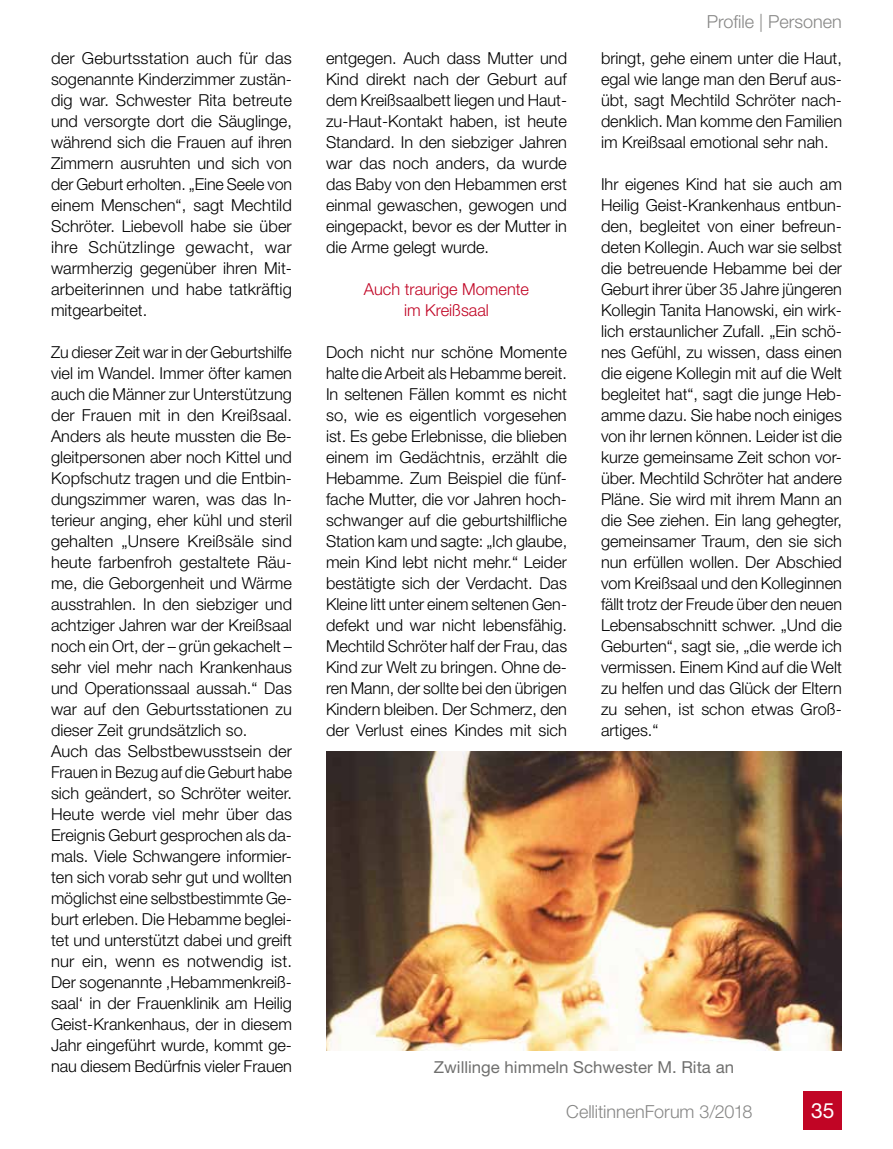
<style>
.page{position:relative;width:893px;height:1149px;background:#fff}
.page>*{position:absolute;margin:0;border:0;box-sizing:border-box;transform-origin:0 0}
.t1{font:21px "Helvetica Neue LT Std";color:#fff}
.t2{font:300 18px "Helvetica Neue LT Std";color:#878786}
.t3{font:300 16.5px/21px "Helvetica Neue LT Std";color:#000;text-align:justify}
.t4{font:16.5px "Helvetica Neue LT Std";color:#6f6f6e}
.t5{font:300 16.5px/21px "Helvetica Neue LT Std";color:#c10525;text-align:center}
</style>
<div class="page">
<img style="left:326px;top:751px;width:516px;height:299px">
<div style="left:804px;top:1090px;width:38px;height:38px;background:#c10525"></div>
<p class="t3" style="left:51px;top:47px;width:243px">der Geburtsstation auch für das sogenannte Kinderzimmer zustän&shy;dig war. Schwester Rita betreute und versorgte dort die Säuglinge, während sich die Frauen auf ihren Zimmern ausruhten und sich von der Geburt erholten. „Eine Seele von einem Menschen“, sagt Mechtild Schröter. Liebevoll habe sie über ihre Schützlinge gewacht, war warmherzig gegenüber ihren Mit&shy;arbeiterinnen und habe tatkräftig mitgearbeitet.</p>
<p class="t3" style="left:51px;top:341px;width:243px;text-align:left">Zu dieser Zeit war in der Geburtshilfe viel im Wandel. Immer öfter kamen auch die Männer zur Unterstützung der Frauen mit in den Kreißsaal.<br>Anders als heute mussten die Be&shy;gleitpersonen aber noch Kittel und Kopfschutz tragen und die Entbin&shy;dungszimmer waren, was das In&shy;terieur anging, eher kühl und steril gehalten „Unsere Kreißsäle sind heute farbenfroh gestaltete Räu&shy;me, die Geborgenheit und Wärme ausstrahlen. In den siebziger und achtziger Jahren war der Kreißsaal noch ein Ort, der – grün gekachelt – sehr viel mehr nach Krankenhaus und Operationssaal aussah.“ Das war auf den Geburtsstationen zu dieser Zeit grundsätzlich so.<br>Auch das Selbstbewusstsein der Frauen in Bezug auf die Geburt habe sich geändert, so Schröter weiter.<br>Heute werde viel mehr über das Ereignis Geburt gesprochen als da&shy;mals. Viele Schwangere informier&shy;ten sich vorab sehr gut und wollten möglichst eine selbstbestimmte Ge&shy;burt erleben. Die Hebamme beglei&shy;tet und unterstützt dabei und greift nur ein, wenn es notwendig ist.<br>Der sogenannte ‚Hebammenkreiß&shy;saal‘ in der Frauenklinik am Heilig Geist-Krankenhaus, der in diesem Jahr eingeführt wurde, kommt ge&shy;nau diesem Bedürfnis vieler Frauen</p>
<p class="t3" style="left:326px;top:47px;width:243px">entgegen. Auch dass Mutter und Kind direkt nach der Geburt auf dem Kreißsaalbett liegen und Haut&shy;zu-Haut-Kontakt haben, ist heute Standard. In den siebziger Jahren war das noch anders, da wurde das Baby von den Hebammen erst einmal gewaschen, gewogen und eingepackt, bevor es der Mutter in die Arme gelegt wurde.</p>
<p class="t5" style="left:364px;top:278px;width:167px">Auch traurige Momente im Kreißsaal</p>
<p class="t3" style="left:326px;top:341px;width:243px">Doch nicht nur schöne Momente halte die Arbeit als Hebamme bereit.<br>In seltenen Fällen kommt es nicht so, wie es eigentlich vorgesehen ist. Es gebe Erlebnisse, die blieben einem im Gedächtnis, erzählt die Hebamme. Zum Beispiel die fünf&shy;fache Mutter, die vor Jahren hoch&shy;schwanger auf die geburtshilfliche Station kam und sagte: „Ich glaube, mein Kind lebt nicht mehr.“ Leider bestätigte sich der Verdacht. Das Kleine litt unter einem seltenen Gen&shy;defekt und war nicht lebensfähig.<br>Mechtild Schröter half der Frau, das Kind zur Welt zu bringen. Ohne de&shy;ren Mann, der sollte bei den übrigen Kindern bleiben. Der Schmerz, den der Verlust eines Kindes mit sich</p>
<p class="t2" style="left:707px;top:10px;width:137px">Profile | Personen</p>
<p class="t3" style="left:601px;top:47px;width:243px">bringt, gehe einem unter die Haut, egal wie lange man den Beruf aus&shy;übt, sagt Mechtild Schröter nach&shy;denklich. Man komme den Familien im Kreißsaal emotional sehr nah.</p>
<p class="t3" style="left:601px;top:173px;width:243px">Ihr eigenes Kind hat sie auch am Heilig Geist-Krankenhaus entbun&shy;den, begleitet von einer befreun&shy;deten Kollegin. Auch war sie selbst die betreuende Hebamme bei der Geburt ihrer über 35 Jahre jüngeren Kollegin Tanita Hanowski, ein wirk&shy;lich erstaunlicher Zufall. „Ein schö&shy;nes Gefühl, zu wissen, dass einen die eigene Kollegin mit auf die Welt begleitet hat“, sagt die junge Heb&shy;amme dazu. Sie habe noch einiges von ihr lernen können. Leider ist die kurze gemeinsame Zeit schon vor&shy;über. Mechtild Schröter hat andere Pläne. Sie wird mit ihrem Mann an die See ziehen. Ein lang gehegter, gemeinsamer Traum, den sie sich nun erfüllen wollen. Der Abschied vom Kreißsaal und den Kolleginnen fällt trotz der Freude über den neuen Lebensabschnitt schwer. „Und die Geburten“, sagt sie, „die werde ich vermissen. Einem Kind auf die Welt zu helfen und das Glück der Eltern zu sehen, ist schon etwas Groß&shy;artiges.“</p>
<p class="t4" style="left:434px;top:1056px;width:302px">Zwillinge himmeln Schwester M. Rita an</p>
<p class="t2" style="left:566px;top:1100px;width:188px">CellitinnenForum 3/2018</p>
<p class="t1" style="left:811px;top:1097px;width:25px">35</p>
</div>
